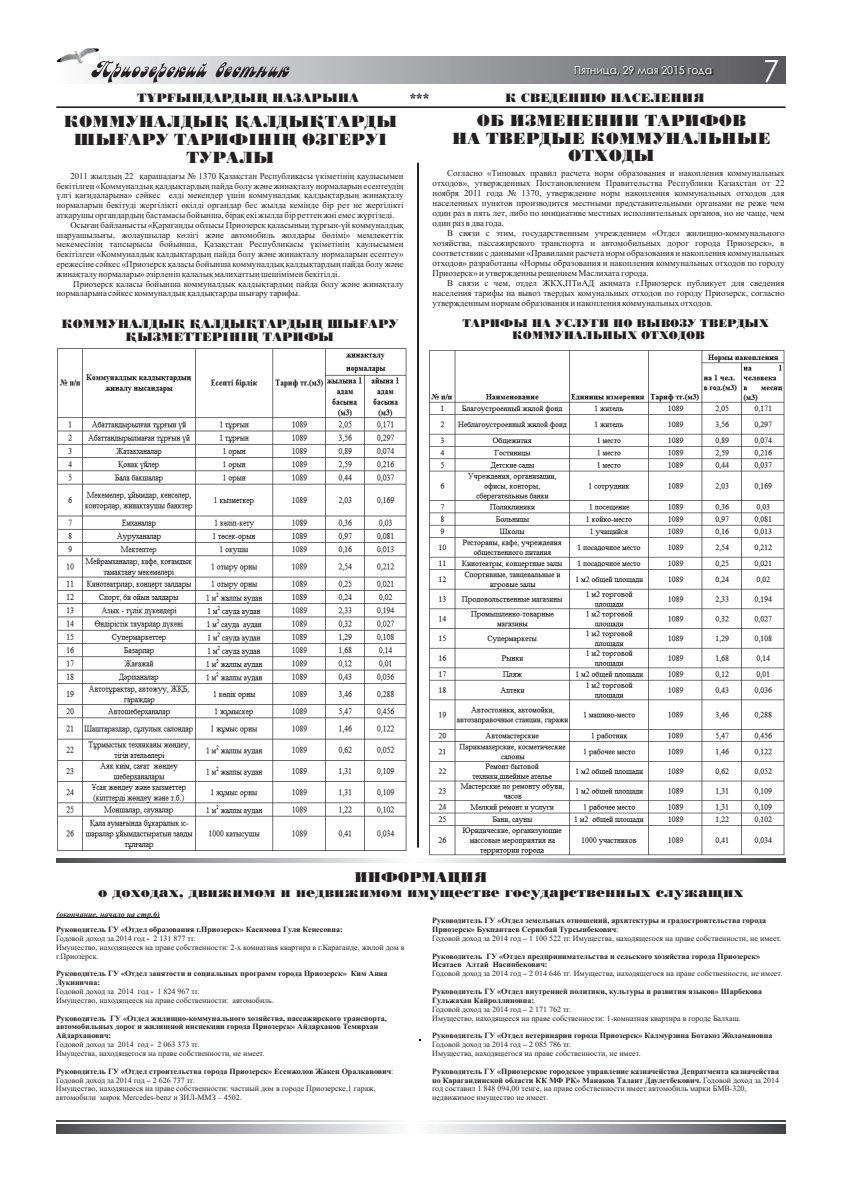
<style>
.page{position:relative;width:842px;height:1191px;background:#fff}
.page>*{position:absolute;margin:0;border:0;box-sizing:border-box;transform-origin:0 0}
.t1{font:30.6px "Century Gothic";color:#fff;scale:.95 1}
.t2{font:30.6px "Century Gothic";color:#fff;scale:.96 1}
.t3{font:16px/17.7px "KZ Poster";color:#231f20;text-align:center}
.t4{font:14px/15.5px "KZ Poster";color:#231f20;text-align:center}
.t5{font:12px/13.3px "KZ Poster";color:#231f20;text-align:center}
.t6{font:11px/12.2px "KZ Poster";color:#231f20}
.t7{font:10.9px "Century Gothic";color:#fff;scale:.95 1}
.t8{font:10.9px "Century Gothic";color:#fff;scale:.96 1}
.t9{font:9px/10px "Times New Roman";color:#231f20;text-align:justify}
.t10{font:8.9px/9.8px "Times New Roman";color:#231f20;text-align:justify}
.t11{font:8px/8.9px "Times New Roman";color:#231f20}
.t12{font:700 8px/8.9px "Times New Roman";color:#231f20}
.t13{font:italic 700 8px "Times New Roman";color:#231f20}
.s1{font-weight:400}
.s2{font-weight:700}
</style>
<div class="page">
<svg style="left:57px;top:1124px;width:728px;height:9px;background:#a6a7aa"></svg>
<svg style="left:57px;top:1120px;width:728px;height:1px"></svg>
<hr style="left:418px;top:163px;width:1px;height:684px;background:#231f20">
<div style="left:57px;top:57px;width:728px;height:27px;background:linear-gradient(to right,#f9fafc,#57585c)"></div>
<img style="left:58px;top:48px;width:41px;height:16px">
<svg style="left:91px;top:61px;width:199px;height:22px;background:#acacae"></svg>
<img style="left:575px;top:66px;width:138px;height:11px">
<svg style="left:56px;top:106px;width:730px;height:2px"></svg>
<img style="left:429px;top:350px;width:355px;height:506px">
<svg style="left:57px;top:860px;width:728px;height:3px;background:#a6a7aa"></svg>
<svg style="left:57px;top:858px;width:728px;height:1px"></svg>
<hr style="left:57px;top:917px;width:103px;height:1px;background:#231f20">
<img style="left:57px;top:348px;width:349px;height:503px">
<h3 class="t8" style="left:574px;top:66px;width:145px">Пятница, 29 мая 2015 года</h3>
<h1 class="t2" style="left:763px;top:59px;width:18px">7</h1>
<h3 class="t7" style="left:560px;top:67px;width:175px">Пятница, 13 сентября 2013 года</h3>
<h1 class="t1" style="left:750px;top:60px;width:30px">33</h1>
<h3 class="t5" style="left:137px;top:93px;width:223px">ТҰРҒЫНДАРДЫҢ НАЗАРЫНА</h3>
<h3 class="t5" style="left:410px;top:93px;width:21px">***</h3>
<h3 class="t5" style="left:505px;top:93px;width:201px">К СВЕДЕНИЮ НАСЕЛЕНИЯ</h3>
<h2 class="t3" style="left:64px;top:115px;width:335px">КОММУНАЛДЫҚ ҚАЛДЫҚТАРДЫ<br>ШЫҒАРУ ТАРИФІНІҢ ӨЗГЕРУІ<br>ТУРАЛЫ</h2>
<p class="t9" style="left:433px;top:169px;width:353px;text-indent:15px">Согласно «Типовых правил расчета норм образования и накопления коммунальных отходов», утвержденных Постановлением Правительства Республики Казахстан от 22 ноября 2011 года № 1370, утверждение норм накопления коммунальных отходов для населенных пунктов производится местными представительными органами не реже чем один раз в пять лет, либо по инициативе местных исполнительных органов, но не чаще, чем один раз в два года.</p>
<p class="t9" style="left:433px;top:229px;width:353px;text-indent:15px">В связи с этим, государственным учреждением «Отдел жилищно-коммунального хозяйства, пассажирского транспорта и автомобильных дорог города Приозерск», в соответствии с данными «Правилами расчета норм образования и накопления коммунальных отходов» разработаны «Нормы образования и накопления коммунальных отходов по городу Приозерск» и утвержденны решением Маслихата города.</p>
<p class="t9" style="left:433px;top:279px;width:353px;text-indent:15px">В связи с чем, отдел ЖКХ,ПТиАД акимата г.Приозерск публикует для сведения населения тарифы на вывоз твердых комунальных отходов по городу Приозерск, согласно утвержденным нормам образования и накопления коммунальных отходов.</p>
<h3 class="t6" style="left:512px;top:318px;width:258px;text-indent:-50px">ТАРИФЫ НА УСЛУГИ ПО ВЫВОЗУ ТВЕРДЫХ<br>КОММУНАЛЬНЫХ ОТХОДОВ</h3>
<h2 class="t3" style="left:452px;top:113px;width:320px">ОБ ИЗМЕНЕНИИ ТАРИФОВ<br>НА ТВЕРДЫЕ КОММУНАЛЬНЫЕ<br>ОТХОДЫ</h2>
<p class="t10" style="left:57px;top:172px;width:349px;text-indent:14px">2011 жылдың 22 қарашадағы № 1370 Қазақстан Республикасы үкіметінің қаулысымен бекітілген «Коммуналдық қалдықтардың пайда болу және жинақталу нормаларын есептеудің үлгі қағидаларына» сәйкес елді мекендер үшін коммуналдық қалдықтардың жинақталу нормаларын бекітуді жергілікті өкілді органдар бес жылда кемінде бір рет не жергілікті атқарушы органдардың бастамасы бойынша, бірақ екі жылда бір реттен жиі емес жүргізеді.</p>
<p class="t10" style="left:57px;top:221px;width:349px;text-indent:14px">Осыған байланысты «Қарағанды облысы Приозерск қаласының тұрғын-үй коммуналдық шаруашылығы, жолаушылар көлігі және автомобиль жолдары бөлімі» мемлекеттік мекемесінің тапсырысы бойынша, Қазақстан Республикасы үкіметінің қаулысымен бекітілген «Коммуналдық қалдықтардың пайда болу және жинақталу нормаларын есептеу» ережесіне сәйкес «Приозерск қаласы бойынша коммуналдық қалдықтардың пайда болу және жинақталу нормалары» әзірленіп қалалық малихаттың шешімімен бекітілді.</p>
<p class="t10" style="left:57px;top:280px;width:348px;text-indent:17px">Приозерск қаласы бойынша коммуналдық қалдықтардың пайда болу және жинақталу нормаларына сәйкес коммуналдық қалдықтарды шығару тарифы.</p>
<h3 class="t5" style="left:61px;top:318px;width:338px">КОММУНАЛДЫҚ ҚАЛДЫҚТАРДЫҢ ШЫҒАРУ<br>ҚЫЗМЕТТЕРІНІҢ ТАРИФЫ</h3>
<h3 class="t4" style="left:98px;top:870px;width:647px">ИНФОРМАЦИЯ<br>о доходах, движимом и недвижимом имуществе государственных служащих</h3>
<p class="t12" style="left:432px;top:916px;width:335px">Руководитель ГУ «Отдел земельных отношений, архитектуры и градостроительства города</p>
<p class="t12" style="left:56px;top:925px;width:288px">Руководитель ГУ «Отдел образования г.Приозерск» Касимова Гуля Кенесовна:</p>
<p class="t12" style="left:432px;top:925px;width:188px">Приозерск» Букпантаев Серикбай Турсынбекович<span class="s1">:</span></p>
<p class="t11" style="left:56px;top:934px;width:141px">Годовой доход за 2014 год <span class="s2">-</span> 2 131 877 тг.</p>
<p class="t11" style="left:432px;top:934px;width:351px">Годовой доход за 2014 год <span class="s2">–</span> 1 100 522 тг. Имущества, находящегося на праве собственности, не имеет.</p>
<p class="t11" style="left:56px;top:943px;width:350px">Имущество, находящееся на праве собственности: 2-х комнатная квартира в г.Караганде, жилой дом в г.Приозерск.</p>
<p class="t13" style="left:57px;top:911px;width:105px">(окончание. начало на стр.6)</p>
<p class="t12" style="left:432px;top:952px;width:329px">Руководитель ГУ «Отдел предпринимательства и сельского хозяйства города Приозерск»<br>Исатаев Алтай Насипбекович:</p>
<p class="t12" style="left:56px;top:970px;width:333px">Руководитель ГУ «Отдел занятости и социальных программ города Приозерск» Ким Анна</p>
<p class="t11" style="left:432px;top:970px;width:352px">Годовой доход за 2014 год <span class="s2">–</span> 2 014 646 тг. Имущества, находящегося на праве собственности, не имеет.</p>
<p class="t11" style="left:56px;top:978px;width:145px"><span class="s2">Лукинична:<br></span>Годовой доход за 2014 год <span class="s2">-</span> 1 824 967 тг.</p>
<p class="t12" style="left:432px;top:987px;width:331px">Руководитель ГУ «Отдел внутренней политики, культуры и развития языков» Шарбекова</p>
<p class="t11" style="left:56px;top:996px;width:219px">Имущество, находящееся на праве собственности: автомобиль.</p>
<p class="t11" style="left:432px;top:996px;width:140px"><span class="s2">Гульжахан Кайроллиновна:<br></span>Годовой доход за 2014 год <span class="s2">–</span> 2 171 762 тг.</p>
<p class="t12" style="left:56px;top:1014px;width:332px">Руководитель ГУ «Отдел жилищно-коммунального хозяйства, пассажирского транспорта,</p>
<p class="t11" style="left:432px;top:1014px;width:310px">Имущество, находящееся на праве собственности: 1-комнатная квартира в городе Балхаш.</p>
<p class="t12" style="left:56px;top:1023px;width:324px">автомобильных дорог и жилищной инспекции города Приозерск» Айдарханов Темирхан<br>Айдарханович:</p>
<p class="t12" style="left:432px;top:1032px;width:342px">Руководитель ГУ «Отдел ветеринарии города Приозерск» Калмурзина Ботакоз Жоламановна</p>
<p class="t11" style="left:56px;top:1040px;width:145px">Годовой доход за 2014 год <span class="s2">-</span> 2 063 373 тг.</p>
<p class="t11" style="left:432px;top:1040px;width:140px">Годовой доход за 2014 год <span class="s2">–</span> 2 085 786 тг.</p>
<p class="t11" style="left:56px;top:1049px;width:210px">Имущества, находящегося на праве собственности, не имеет.</p>
<p class="t11" style="left:432px;top:1049px;width:210px">Имущества, находящегося на праве собственности, не имеет.</p>
<p class="t12" style="left:56px;top:1067px;width:339px">Руководитель ГУ «Отдел строительства города Приозерск» Есенжолов Жакен Оралканович<span class="s1">:</span></p>
<p class="t12" style="left:432px;top:1067px;width:349px">Руководитель ГУ «Приозерское городское управление казначейства Депратмента казначейства</p>
<p class="t11" style="left:56px;top:1076px;width:140px">Годовой доход за 2014 год <span class="s2">–</span> 2 626 737 тг.</p>
<p class="t12" style="left:432px;top:1076px;width:348px">по Карагандинской области КК МФ РК» Манаков Талант Даулетбекович. <span class="s1">Годовой доход за 2014</span></p>
<p class="t11" style="left:56px;top:1085px;width:321px">Имущество, находящееся на праве собственности: частный дом в городе Приозерске,1 гараж,</p>
<p class="t11" style="left:432px;top:1085px;width:316px">год составил 1 848 094,00 тенге, на праве собственности имеет автомобиль марки БМВ-320,</p>
<p class="t11" style="left:56px;top:1094px;width:187px">автомобили марок Mercedes-benz и ЗИЛ-ММЗ – 4502.</p>
<p class="t11" style="left:432px;top:1094px;width:117px">недвижимое имущество не имеет.</p>
</div>
